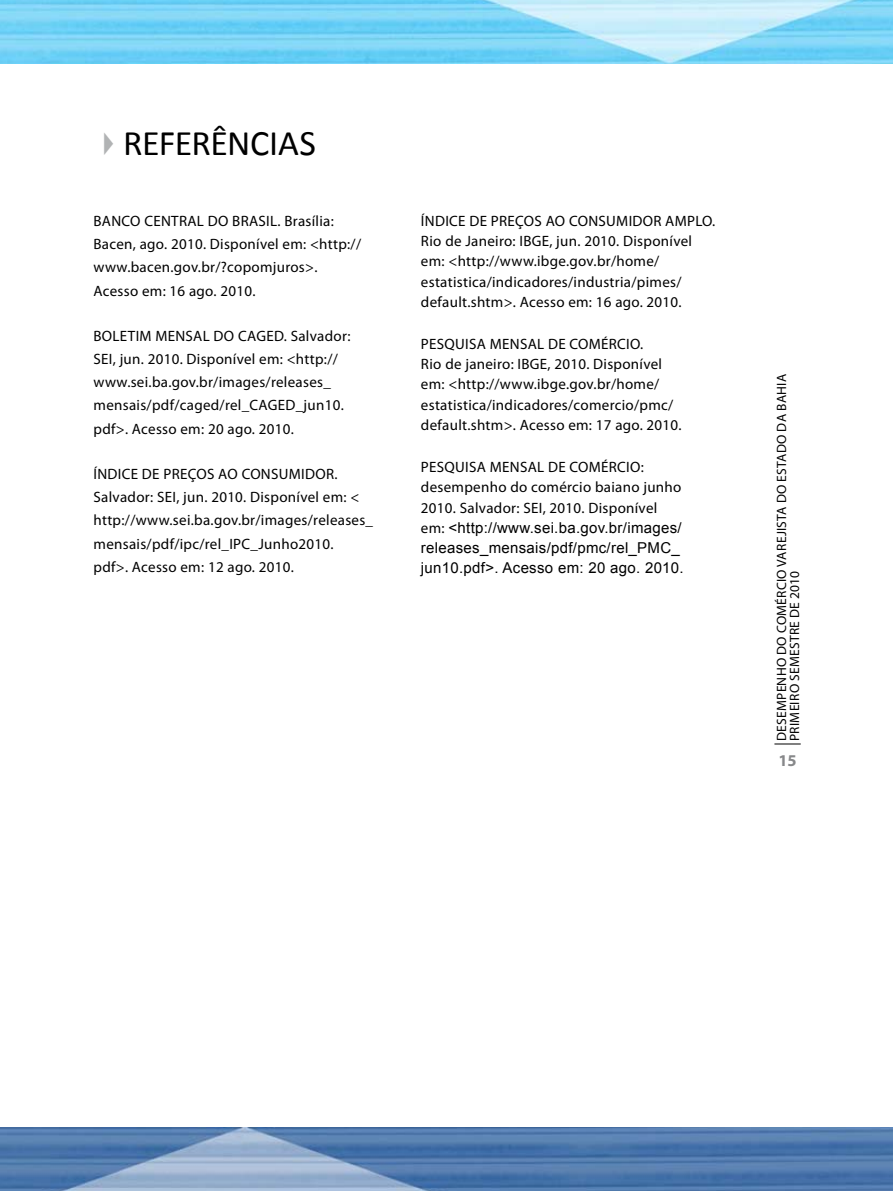
<style>
.page{position:relative;width:893px;height:1191px;background:#fff}
.page>*{position:absolute;margin:0;border:0;box-sizing:border-box;transform-origin:0 0}
.t1{font:36px "Calibri";letter-spacing:-.015em;color:#000}
.t2{font:700 16.5px "Myriad Pro";color:#87888a}
.t3{font:15px/23.2px "Myriad Pro";letter-spacing:.02em;color:#000}
.t4{font:15px/20.2px "Arial";letter-spacing:.02em;color:#000}
.t5{font:13.5px/13.2px "Myriad Pro";letter-spacing:.02em;color:#000}
.s1{font-family:"Myriad Pro"}
</style>
<div class="page">
<img style="left:0;top:1127px;width:893px;height:64px">
<img style="left:0;top:0;width:893px;height:64px">
<svg style="left:774px;top:743px;width:27px;height:1px"></svg>
<h1 class="t1" style="left:123px;top:120px;width:194px">REFERÊNCIAS</h1>
<p class="t3" style="left:94px;top:209px;width:269px">BANCO CENTRAL DO BRASIL. Brasília:<br>Bacen, ago. 2010. Disponível em: &lt;http:// www.bacen.gov.br/?copomjuros&gt;.<br>Acesso em: 16 ago. 2010.</p>
<p class="t3" style="left:94px;top:324px;width:258px">BOLETIM MENSAL DO CAGED. Salvador:<br>SEI, jun. 2010. Disponível em: &lt;http:// www.sei.ba.gov.br/images/releases_ mensais/pdf/caged/rel_CAGED_jun10. pdf&gt;. Acesso em: 20 ago. 2010.</p>
<p class="t3" style="left:94px;top:462px;width:281px">ÍNDICE DE PREÇOS AO CONSUMIDOR.<br>Salvador: SEI, jun. 2010. Disponível em: &lt; http://www.sei.ba.gov.br/images/releases_ mensais/pdf/ipc/rel_IPC_Junho2010.<br>pdf&gt;. Acesso em: 12 ago. 2010.</p>
<p class="t3" style="left:421px;top:210px;width:296px;line-height:20.2px">ÍNDICE DE PREÇOS AO CONSUMIDOR AMPLO.<br>Rio de Janeiro: IBGE, jun. 2010. Disponível em: &lt;http://www.ibge.gov.br/home/ estatistica/indicadores/industria/pimes/ default.shtm&gt;. Acesso em: 16 ago. 2010.</p>
<p class="t3" style="left:421px;top:333px;width:262px;line-height:20.2px">PESQUISA MENSAL DE COMÉRCIO.<br>Rio de janeiro: IBGE, 2010. Disponível em: &lt;http://www.ibge.gov.br/home/ estatistica/indicadores/comercio/pmc/ default.shtm&gt;. Acesso em: 17 ago. 2010.</p>
<p class="t3" style="left:421px;top:456px;width:262px;line-height:20.2px">PESQUISA MENSAL DE COMÉRCIO: desempenho do comércio baiano junho<br>2010. Salvador: SEI, 2010. Disponível</p>
<p class="t4" style="left:421px;top:517px;width:264px"><span class="s1">em:</span> &lt;http://www.sei.ba.gov.br/images/ releases_mensais/pdf/pmc/rel_PMC_ jun10.pdf&gt;. Acesso em: 20 ago. 2010.</p>
<p class="t5" style="left:775px;top:741px;width:367px;rotate:-90deg">Desempenho do comércio varejista do estado da Bahia primeiro semestre de 2010</p>
<p class="t2" style="left:778px;top:749px;width:20px">15</p>
</div>
